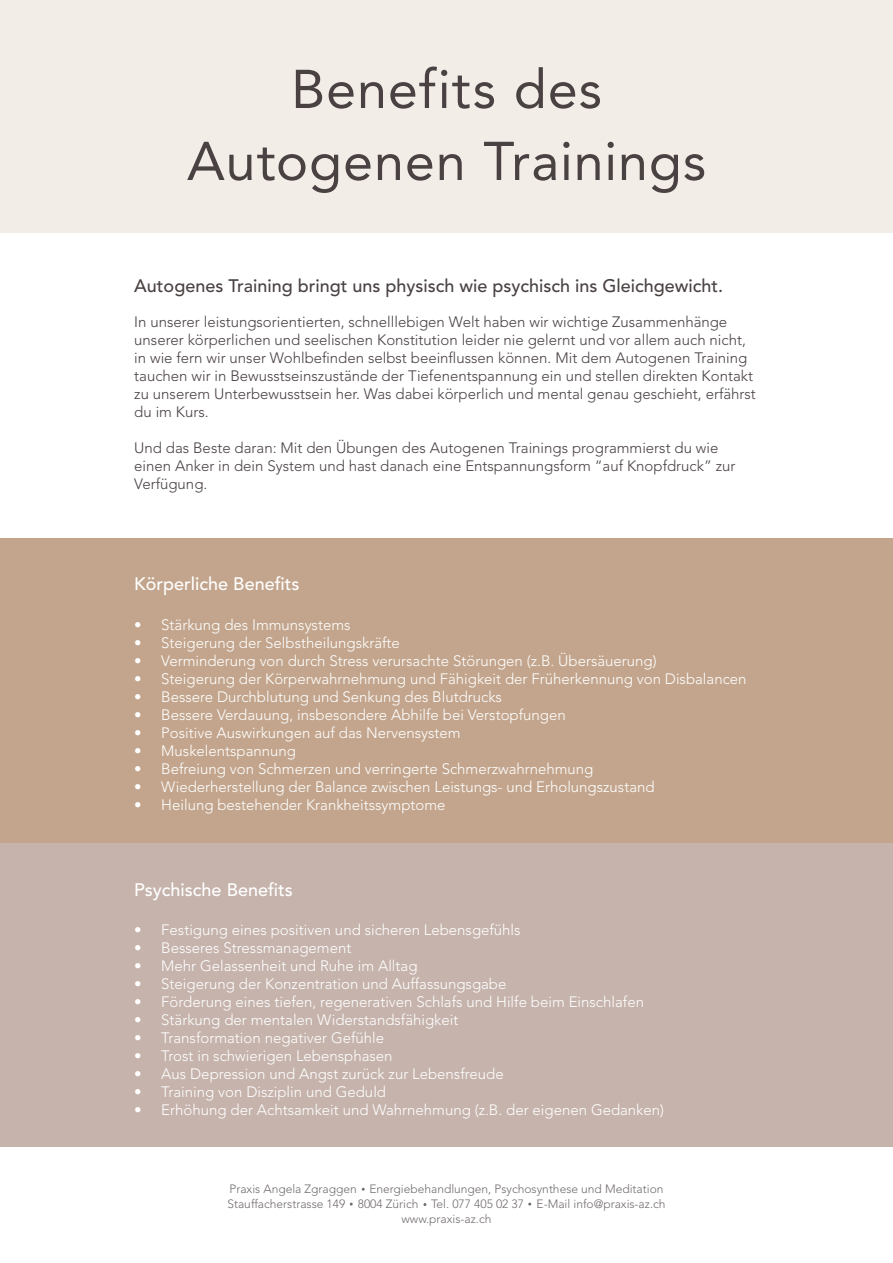
<style>
.page{position:relative;width:893px;height:1263px;background:#fff}
.page>*{position:absolute;margin:0;border:0;box-sizing:border-box;transform-origin:0 0}
.t1{font:54px/72px "Avenir LT Std";letter-spacing:.015em;color:#4a4142;text-align:center}
.t2{font:500 18px "Avenir LT Std";color:#4a4142}
.t3{font:500 18px "Avenir LT Std";color:#fff}
.t4{font:300 15px "Avenir LT Std";color:#fff}
.t5{font:300 15px/18px "Avenir LT Std";color:#4a4142}
.t6{font:300 12px/15px "Avenir LT Std";color:#736d6d;text-align:center}
</style>
<div class="page">
<div style="left:0;top:0;width:893px;height:234px;background:#f3ede8"></div>
<div style="left:0;top:842px;width:893px;height:304px;background:#c5b3ac"></div>
<div style="left:0;top:538px;width:893px;height:304px;background:#c2a58c"></div>
<h1 class="t1" style="left:187px;top:54px;width:521px">Benefits des<br>Autogenen Trainings</h1>
<p class="t2" style="left:134px;top:275px;width:590px">Autogenes Training bringt uns physisch wie psychisch ins Gleichgewicht.</p>
<p class="t5" style="left:134px;top:312px;width:623px">In unserer leistungsorientierten, schnelllebigen Welt haben wir wichtige Zusammenhänge unserer körperlichen und seelischen Konstitution leider nie gelernt und vor allem auch nicht, in wie fern wir unser Wohlbefinden selbst beeinflussen können. Mit dem Autogenen Training tauchen wir in Bewusstseinszustände der Tiefenentspannung ein und stellen direkten Kontakt zu unserem Unterbewusstsein her. Was dabei körperlich und mental genau geschieht, erfährst du im Kurs.</p>
<p class="t5" style="left:134px;top:438px;width:603px">Und das Beste daran: Mit den Übungen des Autogenen Trainings programmierst du wie einen Anker in dein System und hast danach eine Entspannungsform “auf Knopfdruck” zur<br>Verfügung.</p>
<p class="t3" style="left:134px;top:574px;width:167px">Körperliche Benefits</p>
<p class="t4" style="left:134px;top:616px;width:218px">• Stärkung des Immunsystems</p>
<p class="t4" style="left:134px;top:634px;width:267px">• Steigerung der Selbstheilungskräfte</p>
<p class="t4" style="left:134px;top:652px;width:524px">• Verminderung von durch Stress verursachte Störungen (z.B. Übersäuerung)</p>
<p class="t4" style="left:134px;top:670px;width:614px">• Steigerung der Körperwahrnehmung und Fähigkeit der Früherkennung von Disbalancen</p>
<p class="t4" style="left:134px;top:688px;width:369px">• Bessere Durchblutung und Senkung des Blutdrucks</p>
<p class="t4" style="left:134px;top:706px;width:433px">• Bessere Verdauung, insbesondere Abhilfe bei Verstopfungen</p>
<p class="t4" style="left:134px;top:724px;width:328px">• Positive Auswirkungen auf das Nervensystem</p>
<p class="t4" style="left:134px;top:742px;width:163px">• Muskelentspannung</p>
<p class="t4" style="left:134px;top:760px;width:461px">• Befreiung von Schmerzen und verringerte Schmerzwahrnehmung</p>
<p class="t4" style="left:134px;top:778px;width:522px">• Wiederherstellung der Balance zwischen Leistungs- und Erholungszustand</p>
<p class="t4" style="left:134px;top:796px;width:313px">• Heilung bestehender Krankheitssymptome</p>
<p class="t3" style="left:134px;top:879px;width:160px">Psychische Benefits</p>
<p class="t4" style="left:134px;top:921px;width:388px">• Festigung eines positiven und sicheren Lebensgefühls</p>
<p class="t4" style="left:134px;top:939px;width:219px">• Besseres Stressmanagement</p>
<p class="t4" style="left:134px;top:957px;width:285px">• Mehr Gelassenheit und Ruhe im Alltag</p>
<p class="t4" style="left:134px;top:975px;width:374px">• Steigerung der Konzentration und Auffassungsgabe</p>
<p class="t4" style="left:134px;top:993px;width:511px">• Förderung eines tiefen, regenerativen Schlafs und Hilfe beim Einschlafen</p>
<p class="t4" style="left:134px;top:1011px;width:326px">• Stärkung der mentalen Widerstandsfähigkeit</p>
<p class="t4" style="left:134px;top:1029px;width:251px">• Transformation negativer Gefühle</p>
<p class="t4" style="left:134px;top:1047px;width:260px">• Trost in schwierigen Lebensphasen</p>
<p class="t4" style="left:134px;top:1065px;width:371px">• Aus Depression und Angst zurück zur Lebensfreude</p>
<p class="t4" style="left:134px;top:1083px;width:253px">• Training von Disziplin und Geduld</p>
<p class="t4" style="left:134px;top:1101px;width:531px">• Erhöhung der Achtsamkeit und Wahrnehmung (z.B. der eigenen Gedanken)</p>
<p class="t6" style="left:227px;top:1181px;width:440px">Praxis Angela Zgraggen Energiebehandlungen, Psychosynthese und Meditation<br>Stauffacherstrasse 149 8004 Zürich Tel. 077 405 02 37 E-Mail info@praxis-az.ch www.praxis-az.ch</p>
</div>
